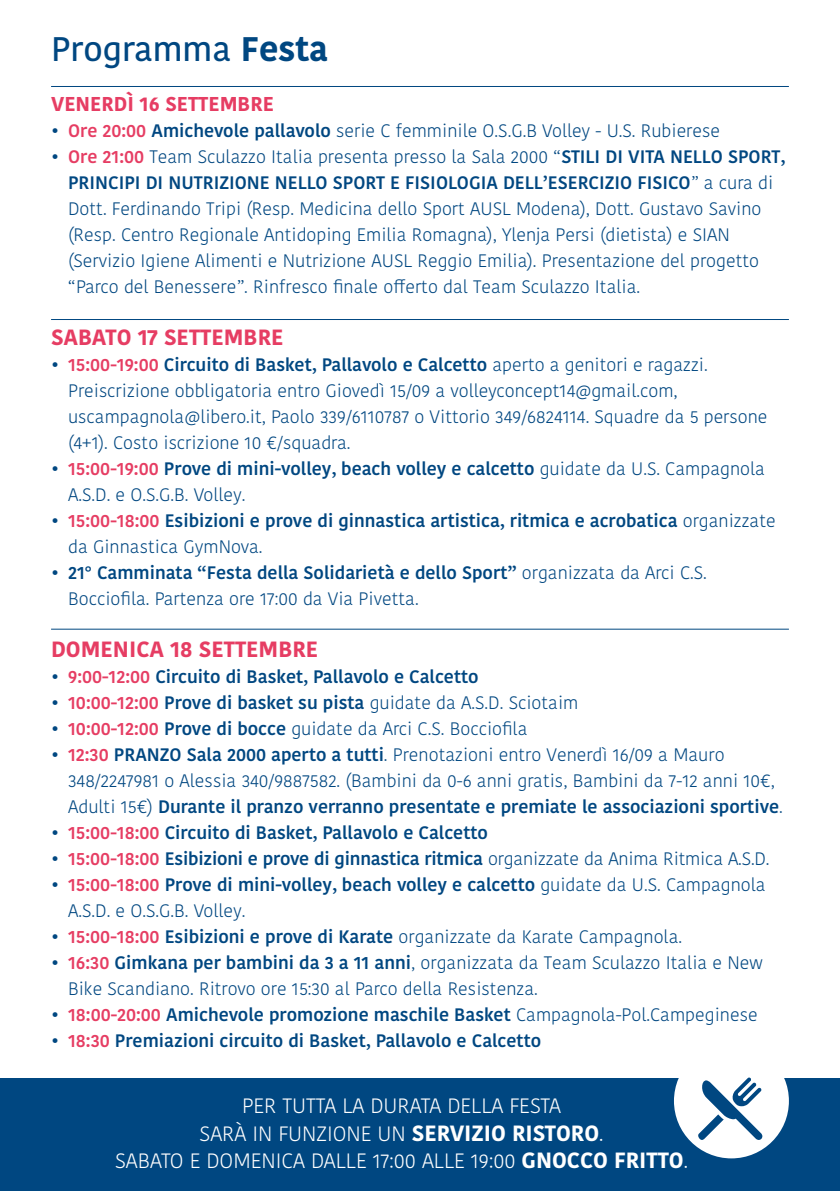
<style>
.page{position:relative;width:840px;height:1191px;background:#fff}
.page>*{position:absolute;margin:0;border:0;box-sizing:border-box;transform-origin:0 0}
.t1{font:600 34px "Kohinoor Devanagari";color:#004781}
.t2{font:700 22px "Kohinoor Devanagari";color:#e63d63}
.t3{font:300 20.8px/27.6px "Kohinoor Devanagari";color:#fff;text-align:center}
.t4{font:700 20px "Kohinoor Devanagari";color:#e63d63}
.t5{font:300 18px/26px "Kohinoor Devanagari";color:#004781}
.t6{font:500 18px/26px "Kohinoor Devanagari";color:#004781}
.s1{font-weight:700}
.s2{font-weight:500;color:#e63d63}
.s3{font-weight:500}
.s4{font-weight:300}
.s5{color:#e63d63}
.s6{font-weight:700;font-size:22px}
</style>
<div class="page">
<div style="left:0;top:1077px;width:839px;height:114px;background:#004781"></div>
<hr style="left:51px;top:86px;width:737px;height:1px;background:#004781">
<hr style="left:51px;top:319px;width:737px;height:1px;background:#004781">
<hr style="left:51px;top:628px;width:737px;height:1px;background:#004781">
<div style="left:673px;top:1043px;width:115px;height:115px;background:#fff;border-radius:50%"></div>
<svg style="left:698px;top:1077px;width:64px;height:63px"></svg>
<h1 class="t1" style="left:51px;top:30px;width:278px">Programma <span class="s1">Festa</span></h1>
<p class="t4" style="left:51px;top:93px;width:224px">VENERDÌ 16 SETTEMBRE</p>
<p class="t5" style="left:51px;top:118px;width:670px">• <span class="s2">Ore 20:00</span> <span class="s3">Amichevole pallavolo</span> serie C femminile O.S.G.B Volley - U.S. Rubierese</p>
<p class="t5" style="left:68px;top:144px;width:718px;text-indent:-17px">• <span class="s2">Ore 21:00</span> Team Sculazzo Italia presenta presso la Sala 2000 “<span class="s3">STILI DI VITA NELLO SPORT, PRINCIPI DI NUTRIZIONE NELLO SPORT E FISIOLOGIA DELL’ESERCIZIO FISICO</span>” a cura di Dott. Ferdinando Tripi (Resp. Medicina dello Sport AUSL Modena), Dott. Gustavo Savino (Resp. Centro Regionale Antidoping Emilia Romagna), Ylenja Persi (dietista) e SIAN (Servizio Igiene Alimenti e Nutrizione AUSL Reggio Emilia). Presentazione del progetto “Parco del Benessere”. Rinfresco finale offerto dal Team Sculazzo Italia.</p>
<p class="t2" style="left:51px;top:325px;width:234px">SABATO 17 SETTEMBRE</p>
<p class="t5" style="left:68px;top:352px;width:700px;text-indent:-17px">• <span class="s2">15:00-19:00</span> <span class="s3">Circuito di Basket, Pallavolo e Calcetto</span> aperto a genitori e ragazzi.<br>Preiscrizione obbligatoria entro Giovedì 15/09 a volleyconcept14@gmail.com, uscampagnola@libero.it, Paolo 339/6110787 o Vittorio 349/6824114. Squadre da 5 persone (4+1). Costo iscrizione 10 €/squadra.</p>
<p class="t5" style="left:68px;top:456px;width:698px;text-indent:-17px">• <span class="s2">15:00-19:00</span> <span class="s3">Prove di mini-volley, beach volley e calcetto</span> guidate da U.S. Campagnola<br>A.S.D. e O.S.G.B. Volley.</p>
<p class="t6" style="left:68px;top:508px;width:708px;text-indent:-17px"><span class="s4">•</span> <span class="s5">15:00-18:00</span> Esibizioni e prove di ginnastica artistica, ritmica e acrobatica <span class="s4">organizzate da Ginnastica GymNova.</span></p>
<p class="t5" style="left:68px;top:560px;width:640px;text-indent:-17px">• <span class="s3">21° Camminata “Festa della Solidarietà e dello Sport”</span> organizzata da Arci C.S.<br>Bocciofila. Partenza ore 17:00 da Via Pivetta.</p>
<p class="t2" style="left:51px;top:637px;width:269px">DOMENICA 18 SETTEMBRE</p>
<p class="t6" style="left:51px;top:664px;width:429px"><span class="s4">•</span> <span class="s5">9:00-12:00</span> Circuito di Basket, Pallavolo e Calcetto</p>
<p class="t5" style="left:51px;top:690px;width:528px">• <span class="s2">10:00-12:00</span> <span class="s3">Prove di basket su pista</span> guidate da A.S.D. Sciotaim</p>
<p class="t5" style="left:51px;top:716px;width:477px">• <span class="s2">10:00-12:00</span> <span class="s3">Prove di bocce</span> guidate da Arci C.S. Bocciofila</p>
<p class="t5" style="left:68px;top:742px;width:715px;text-indent:-17px">• <span class="s2">12:30</span> <span class="s3">PRANZO Sala 2000 aperto a tutti</span>. Prenotazioni entro Venerdì 16/09 a Mauro<br>348/2247981 o Alessia 340/9887582. (Bambini da 0-6 anni gratis, Bambini da 7-12 anni 10€,<br>Adulti 15€) <span class="s3">Durante il pranzo verranno presentate e premiate le associazioni sportive</span>.</p>
<p class="t6" style="left:51px;top:820px;width:438px"><span class="s4">•</span> <span class="s5">15:00-18:00</span> Circuito di Basket, Pallavolo e Calcetto</p>
<p class="t6" style="left:51px;top:846px;width:719px"><span class="s4">•</span> <span class="s5">15:00-18:00</span> Esibizioni e prove di ginnastica ritmica <span class="s4">organizzate da Anima Ritmica A.S.D.</span></p>
<p class="t5" style="left:68px;top:872px;width:698px;text-indent:-17px">• <span class="s2">15:00-18:00</span> <span class="s3">Prove di mini-volley, beach volley e calcetto</span> guidate da U.S. Campagnola<br>A.S.D. e O.S.G.B. Volley.</p>
<p class="t5" style="left:51px;top:924px;width:632px">• <span class="s2">15:00-18:00</span> <span class="s3">Esibizioni e prove di Karate</span> organizzate da Karate Campagnola.</p>
<p class="t5" style="left:68px;top:950px;width:695px;text-indent:-17px">• <span class="s2">16:30</span> <span class="s3">Gimkana per bambini da 3 a 11 anni</span>, organizzata da Team Sculazzo Italia e New<br>Bike Scandiano. Ritrovo ore 15:30 al Parco della Resistenza.</p>
<p class="t6" style="left:51px;top:1002px;width:707px"><span class="s4">•</span> <span class="s5">18:00-20:00</span> Amichevole promozione maschile Basket <span class="s4">Campagnola-Pol.Campeginese</span></p>
<p class="t6" style="left:51px;top:1028px;width:491px"><span class="s4">•</span> <span class="s5">18:30</span> Premiazioni circuito di Basket, Pallavolo e Calcetto</p>
<p class="t3" style="left:115px;top:1092px;width:574px">PER TUTTA LA DURATA DELLA FESTA<br>SARÀ IN FUNZIONE UN <span class="s6">SERVIZIO RISTORO</span>.<br>SABATO E DOMENICA DALLE 17:00 ALLE 19:00 <span class="s6">GNOCCO FRITTO</span>.</p>
</div>
